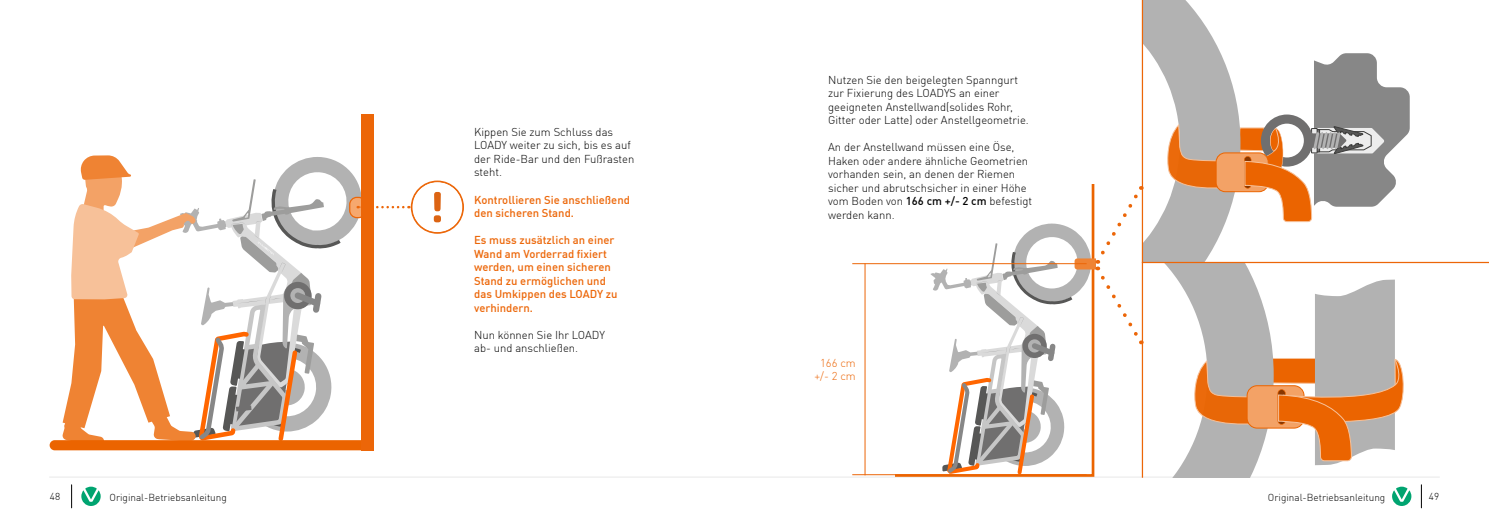
<style>
.page{position:relative;width:1489px;height:525px;background:#fff}
.page>*{position:absolute;margin:0;border:0;box-sizing:border-box;transform-origin:0 0}
.t1{font:300 11.25px/13.5px "FFDIN Profor IIC";color:#000}
.t2{font:500 11.25px/13.5px "FFDIN Profor IIC";color:#ec6608}
.t3{font:300 11.25px/13.5px "FFDIN Profor IIC";color:#ec6608;text-align:center}
.t4{font:300 10px "FFDIN Profor IIC";color:#000}
.s1{font-weight:500}
</style>
<div class="page">
<hr style="left:50px;top:476px;width:1389px;height:1px;background:#d0d0d0">
<svg style="left:81px;top:486px;width:20px;height:19px"></svg>
<svg style="left:71px;top:484px;width:1px;height:23px"></svg>
<svg style="left:1392px;top:486px;width:19px;height:19px"></svg>
<svg style="left:1420px;top:485px;width:1px;height:22px"></svg>
<svg style="left:895px;top:264px;width:200px;height:214px"></svg>
<hr style="left:1141px;top:262px;width:347px;height:1px;background:#ec6608">
<svg style="left:930px;top:0;width:479px;height:477px"></svg>
<div style="left:50px;top:440px;width:322px;height:10px;background:#eb6400;border-radius:5px"></div>
<svg style="left:62px;top:155px;width:401px;height:290px"></svg>
<div style="left:361px;top:114px;width:12px;height:336px;background:#ec6608"></div>
<hr style="left:852px;top:263px;width:234px;height:1px;background:#ec6608">
<hr style="left:864px;top:263px;width:1px;height:212px;background:#ec6608">
<hr style="left:852px;top:474px;width:234px;height:1px;background:#ec6608">
<p class="t1" style="left:474px;top:124px;width:162px">Kippen Sie zum Schluss das<br>LOADY weiter zu sich, bis es auf der Ride-Bar und den Fußrasten steht.</p>
<p class="t2" style="left:474px;top:192px;width:157px">Kontrollieren Sie anschließend den sicheren Stand.</p>
<p class="t2" style="left:474px;top:232px;width:145px">Es muss zusätzlich an einer<br>Wand am Vorderrad fixiert werden, um einen sicheren<br>Stand zu ermöglichen und das Umkippen des LOADY zu verhindern.</p>
<p class="t1" style="left:474px;top:327px;width:132px">Nun können Sie Ihr LOADY ab- und anschließen.</p>
<p class="t1" style="left:828px;top:72px;width:202px">Nutzen Sie den beigelegten Spanngurt zur Fixierung des LOADYS an einer geeigneten Anstellwand(solides Rohr, Gitter oder Latte) oder Anstellgeometrie.</p>
<p class="t1" style="left:828px;top:140px;width:205px">An der Anstellwand müssen eine Öse, Haken oder andere ähnliche Geometrien vorhanden sein, an denen der Riemen sicher und abrutschsicher in einer Höhe vom Boden von <span class="s1">166 cm +/- 2 cm</span> befestigt werden kann.</p>
<p class="t3" style="left:814px;top:355px;width:43px">166 cm +/- 2 cm</p>
<p class="t4" style="left:50px;top:488px;width:12px">48</p>
<p class="t4" style="left:109px;top:489px;width:119px">Original-Betriebsanleitung</p>
<p class="t4" style="left:1267px;top:489px;width:119px">Original-Betriebsanleitung</p>
<p class="t4" style="left:1428px;top:488px;width:12px">49</p>
</div>
